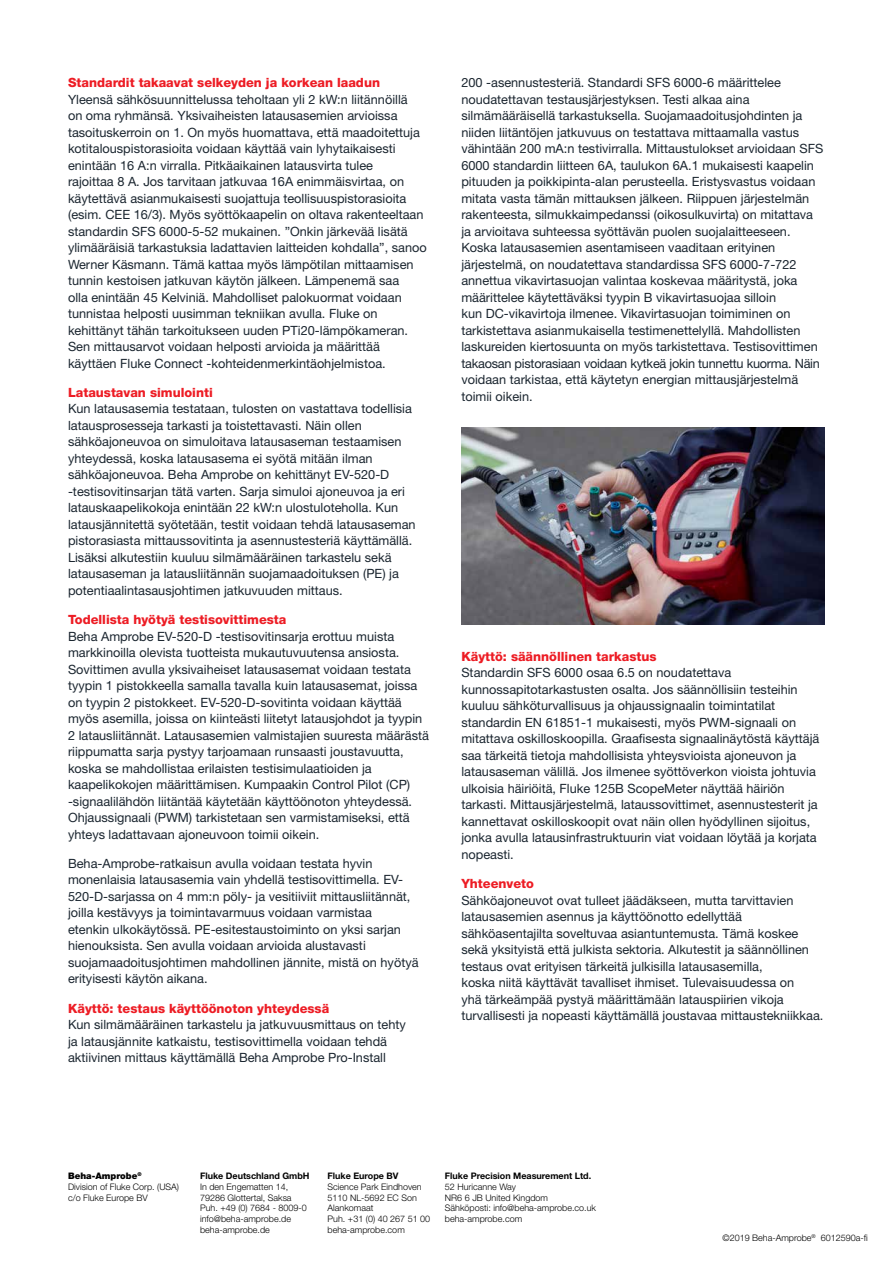
<style>
.page{position:relative;width:893px;height:1263px;background:#fff}
.page>*{position:absolute;margin:0;border:0;box-sizing:border-box;transform-origin:0 0}
.t1{font:12.75px/16.5px "Helvetica Neue LT Pro";color:#1b2630}
.t2{font:800 12.75px "Helvetica Neue LT Pro";color:#ed1c24}
.t3{font:300 9px/10.8px "Helvetica Neue LT Pro";color:#000}
.t4{font:700 9px "Helvetica Neue LT Pro";color:#000}
.s1{font-weight:900}
</style>
<div class="page">
<img style="left:461px;top:427px;width:364px;height:197px">
<p class="t2" style="left:68px;top:75px;width:314px">Standardit takaavat selkeyden ja korkean laadun</p>
<p class="t1" style="left:68px;top:91px;width:360px">Yleensä sähkösuunnittelussa teholtaan yli 2 kW:n liitännöillä<br>on oma ryhmänsä. Yksivaiheisten latausasemien arvioissa tasoituskerroin on 1. On myös huomattava, että maadoitettuja kotitalouspistorasioita voidaan käyttää vain lyhytaikaisesti enintään 16 A:n virralla. Pitkäaikainen latausvirta tulee<br>rajoittaa 8 A. Jos tarvitaan jatkuvaa 16A enimmäisvirtaa, on käytettävä asianmukaisesti suojattuja teollisuuspistorasioita (esim. CEE 16/3). Myös syöttökaapelin on oltava rakenteeltaan standardin SFS 6000-5-52 mukainen. ”Onkin järkevää lisätä ylimääräisiä tarkastuksia ladattavien laitteiden kohdalla”, sanoo Werner Käsmann. Tämä kattaa myös lämpötilan mittaamisen tunnin kestoisen jatkuvan käytön jälkeen. Lämpenemä saa<br>olla enintään 45 Kelviniä. Mahdolliset palokuormat voidaan tunnistaa helposti uusimman tekniikan avulla. Fluke on kehittänyt tähän tarkoitukseen uuden PTi20-lämpökameran.<br>Sen mittausarvot voidaan helposti arvioida ja määrittää käyttäen Fluke Connect -kohteidenmerkintäohjelmistoa.</p>
<p class="t2" style="left:68px;top:385px;width:146px">Lataustavan simulointi</p>
<p class="t1" style="left:68px;top:400px;width:349px">Kun latausasemia testataan, tulosten on vastattava todellisia latausprosesseja tarkasti ja toistettavasti. Näin ollen sähköajoneuvoa on simuloitava latausaseman testaamisen yhteydessä, koska latausasema ei syötä mitään ilman sähköajoneuvoa. Beha Amprobe on kehittänyt EV-520-D -testisovitinsarjan tätä varten. Sarja simuloi ajoneuvoa ja eri latauskaapelikokoja enintään 22 kW:n ulostuloteholla. Kun latausjännitettä syötetään, testit voidaan tehdä latausaseman pistorasiasta mittaussovitinta ja asennustesteriä käyttämällä.<br>Lisäksi alkutestiin kuuluu silmämääräinen tarkastelu sekä latausaseman ja latausliitännän suojamaadoituksen (PE) ja potentiaalintasausjohtimen jatkuvuuden mittaus.</p>
<p class="t2" style="left:68px;top:612px;width:220px">Todellista hyötyä testisovittimesta</p>
<p class="t1" style="left:68px;top:628px;width:362px">Beha Amprobe EV-520-D -testisovitinsarja erottuu muista markkinoilla olevista tuotteista mukautuvuutensa ansiosta.<br>Sovittimen avulla yksivaiheiset latausasemat voidaan testata tyypin 1 pistokkeella samalla tavalla kuin latausasemat, joissa on tyypin 2 pistokkeet. EV-520-D-sovitinta voidaan käyttää myös asemilla, joissa on kiinteästi liitetyt latausjohdot ja tyypin 2 latausliitännät. Latausasemien valmistajien suuresta määrästä riippumatta sarja pystyy tarjoamaan runsaasti joustavuutta, koska se mahdollistaa erilaisten testisimulaatioiden ja kaapelikokojen määrittämisen. Kumpaakin Control Pilot (CP) -signaalilähdön liitäntää käytetään käyttöönoton yhteydessä.<br>Ohjaussignaali (PWM) tarkistetaan sen varmistamiseksi, että yhteys ladattavaan ajoneuvoon toimii oikein.</p>
<p class="t1" style="left:68px;top:855px;width:352px">Beha-Amprobe-ratkaisun avulla voidaan testata hyvin monenlaisia latausasemia vain yhdellä testisovittimella. EV-520-D-sarjassa on 4 mm:n pöly- ja vesitiiviit mittausliitännät, joilla kestävyys ja toimintavarmuus voidaan varmistaa<br>etenkin ulkokäytössä. PE-esitestaustoiminto on yksi sarjan hienouksista. Sen avulla voidaan arvioida alustavasti suojamaadoitusjohtimen mahdollinen jännite, mistä on hyötyä erityisesti käytön aikana.</p>
<p class="t2" style="left:68px;top:1000px;width:263px">Käyttö: testaus käyttöönoton yhteydessä</p>
<p class="t1" style="left:68px;top:1016px;width:339px">Kun silmämääräinen tarkastelu ja jatkuvuusmittaus on tehty ja latausjännite katkaistu, testisovittimella voidaan tehdä aktiivinen mittaus käyttämällä Beha Amprobe Pro-Install</p>
<p class="t1" style="left:461px;top:74px;width:364px">200 -asennustesteriä. Standardi SFS 6000-6 määrittelee noudatettavan testausjärjestyksen. Testi alkaa aina silmämääräisellä tarkastuksella. Suojamaadoitusjohdinten ja niiden liitäntöjen jatkuvuus on testattava mittaamalla vastus vähintään 200 mA:n testivirralla. Mittaustulokset arvioidaan SFS 6000 standardin liitteen 6A, taulukon 6A.1 mukaisesti kaapelin pituuden ja poikkipinta-alan perusteella. Eristysvastus voidaan mitata vasta tämän mittauksen jälkeen. Riippuen järjestelmän rakenteesta, silmukkaimpedanssi (oikosulkuvirta) on mitattava ja arvioitava suhteessa syöttävän puolen suojalaitteeseen.<br>Koska latausasemien asentamiseen vaaditaan erityinen järjestelmä, on noudatettava standardissa SFS 6000-7-722 annettua vikavirtasuojan valintaa koskevaa määritystä, joka määrittelee käytettäväksi tyypin B vikavirtasuojaa silloin<br>kun DC-vikavirtoja ilmenee. Vikavirtasuojan toimiminen on tarkistettava asianmukaisella testimenettelyllä. Mahdollisten laskureiden kiertosuunta on myös tarkistettava. Testisovittimen takaosan pistorasiaan voidaan kytkeä jokin tunnettu kuorma. Näin voidaan tarkistaa, että käytetyn energian mittausjärjestelmä toimii oikein.</p>
<p class="t2" style="left:461px;top:649px;width:197px">Käyttö: säännöllinen tarkastus</p>
<p class="t1" style="left:461px;top:664px;width:359px">Standardin SFS 6000 osaa 6.5 on noudatettava kunnossapitotarkastusten osalta. Jos säännöllisiin testeihin kuuluu sähköturvallisuus ja ohjaussignaalin toimintatilat standardin EN 61851-1 mukaisesti, myös PWM-signaali on mitattava oskilloskoopilla. Graafisesta signaalinäytöstä käyttäjä saa tärkeitä tietoja mahdollisista yhteysvioista ajoneuvon ja latausaseman välillä. Jos ilmenee syöttöverkon vioista johtuvia ulkoisia häiriöitä, Fluke 125B ScopeMeter näyttää häiriön tarkasti. Mittausjärjestelmä, lataussovittimet, asennustesterit ja kannettavat oskilloskoopit ovat näin ollen hyödyllinen sijoitus, jonka avulla latausinfrastruktuurin viat voidaan löytää ja korjata nopeasti.</p>
<p class="t2" style="left:461px;top:876px;width:74px">Yhteenveto</p>
<p class="t1" style="left:461px;top:891px;width:364px">Sähköajoneuvot ovat tulleet jäädäkseen, mutta tarvittavien latausasemien asennus ja käyttöönotto edellyttää sähköasentajilta soveltuvaa asiantuntemusta. Tämä koskee sekä yksityistä että julkista sektoria. Alkutestit ja säännöllinen testaus ovat erityisen tärkeitä julkisilla latausasemilla,<br>koska niitä käyttävät tavalliset ihmiset. Tulevaisuudessa on<br>yhä tärkeämpää pystyä määrittämään latauspiirien vikoja turvallisesti ja nopeasti käyttämällä joustavaa mittaustekniikkaa.</p>
<p class="t3" style="left:68px;top:1170px;width:113px"><span class="s1">Beha-Amprobe</span><sup>®<br></sup>Division of Fluke Corp. (USA) c/o Fluke Europe BV</p>
<p class="t4" style="left:200px;top:1170px;width:111px">Fluke Deutschland GmbH</p>
<p class="t3" style="left:200px;top:1181px;width:108px">In den Engematten 14,<br>79286 Glottertal, Saksa<br>Puh. +49 (0) 7684 - 8009-0 info@beha-amprobe.de beha-amprobe.de</p>
<p class="t4" style="left:328px;top:1170px;width:73px">Fluke Europe BV</p>
<p class="t3" style="left:328px;top:1181px;width:104px">Science Park Eindhoven<br>5110 NL-5692 EC Son<br>Alankomaat<br>Puh. +31 (0) 40 267 51 00 beha-amprobe.com</p>
<p class="t4" style="left:445px;top:1170px;width:148px">Fluke Precision Measurement Ltd.</p>
<p class="t3" style="left:445px;top:1181px;width:153px">52 Huricanne Way<br>NR6 6 JB United Kingdom<br>Sähköposti: info@beha-amprobe.co.uk beha-amprobe.com</p>
<p class="t3" style="left:722px;top:1232px;width:147px">©2019 Beha-Amprobe<sup>®</sup> 6012590a-fi</p>
</div>
